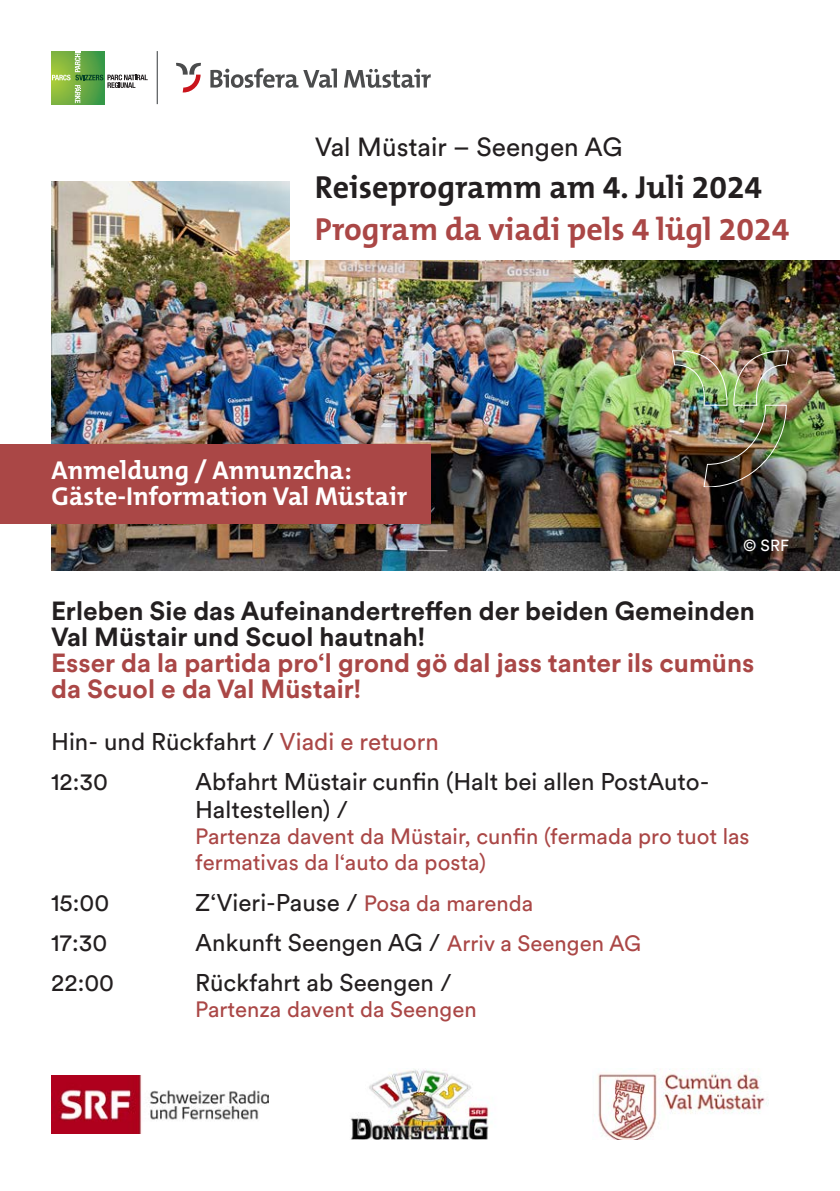
<style>
.page{position:relative;width:840px;height:1191px;background:#fff}
.page>*{position:absolute;margin:0;border:0;box-sizing:border-box;transform-origin:0 0}
.t1{font:700 32px "The Mix B W7";color:#aa4746}
.t2{font:700 32px "The Mix B W7";color:#231f20}
.t3{font:700 26px/26px "Circulargraubuenden";color:#231f20}
.t4{font:700 26px/26px "Circulargraubuenden";color:#aa4746}
.t5{font:700 26px "The Mix B W7";color:#fff}
.t6{font:26px "Circulargraubuenden";color:#231f20}
.t7{font:24px "Circulargraubuenden";color:#231f20}
.t8{font:22px/26px "Circulargraubuenden";color:#aa4746}
.t9{font:16px "Circulargraubuenden";color:#fff}
.s1{color:#aa4746}
.s2{font-size:22px;color:#aa4746}
</style>
<div class="page">
<img style="left:51px;top:181px;width:788px;height:390px">
<div style="left:290px;top:121px;width:549px;height:138px;background:#fff"></div>
<img style="left:671px;top:350px;width:117px;height:137px">
<div style="left:0;top:444px;width:430px;height:80px;background:#aa4746"></div>
<svg style="left:210px;top:68px;width:127px;height:20px"></svg>
<svg style="left:344px;top:69px;width:86px;height:19px"></svg>
<svg style="left:176px;top:63px;width:25px;height:29px"></svg>
<hr style="left:157px;top:51px;width:1px;height:53px;background:#33373a">
<svg style="left:51px;top:51px;width:53px;height:53px"></svg>
<svg style="left:52px;top:52px;width:96px;height:51px"></svg>
<img style="left:51px;top:1075px;width:217px;height:58px">
<img style="left:350px;top:1069px;width:139px;height:71px">
<img style="left:594px;top:1068px;width:173px;height:72px">
<p class="t6" style="left:315px;top:129px;width:309px">Val Müstair – Seengen AG</p>
<p class="t2" style="left:315px;top:167px;width:448px">Reiseprogramm am 4. Juli 2024</p>
<p class="t1" style="left:315px;top:209px;width:475px">Program da viadi pels 4 lügl 2024</p>
<p class="t5" style="left:52px;top:454px;width:301px">Anmeldung / Annunzcha:</p>
<p class="t5" style="left:52px;top:480px;width:357px">Gäste-Information Val Müstair</p>
<p class="t9" style="left:742px;top:535px;width:47px">© SRF</p>
<p class="t3" style="left:51px;top:597px;width:705px">Erleben Sie das Aufeinandertreffen der beiden Gemeinden<br>Val Müstair und Scuol hautnah!</p>
<p class="t4" style="left:51px;top:649px;width:704px">Esser da la partida pro‘l grond gö dal jass tanter ils cumüns da Scuol e da Val Müstair!</p>
<p class="t7" style="left:51px;top:726px;width:389px">Hin- und Rückfahrt / <span class="s1">Viadi e retuorn</span></p>
<p class="t7" style="left:51px;top:766px;width:59px">12:30</p>
<p class="t7" style="left:195px;top:766px;width:515px">Abfahrt Müstair cunfin (Halt bei allen PostAuto-</p>
<p class="t7" style="left:195px;top:794px;width:154px">Haltestellen) /</p>
<p class="t8" style="left:195px;top:822px;width:555px">Partenza davent da Müstair, cunfin (fermada pro tuot las fermativas da l‘auto da posta)</p>
<p class="t7" style="left:51px;top:886px;width:60px">15:00</p>
<p class="t7" style="left:195px;top:886px;width:339px">Z‘Vieri-Pause / <span class="s2">Posa da marenda</span></p>
<p class="t7" style="left:51px;top:926px;width:58px">17:30</p>
<p class="t7" style="left:195px;top:926px;width:447px">Ankunft Seengen AG / <span class="s2">Arriv a Seengen AG</span></p>
<p class="t7" style="left:51px;top:966px;width:64px">22:00</p>
<p class="t7" style="left:195px;top:966px;width:258px">Rückfahrt ab Seengen /</p>
<p class="t8" style="left:195px;top:994px;width:283px">Partenza davent da Seengen</p>
</div>
